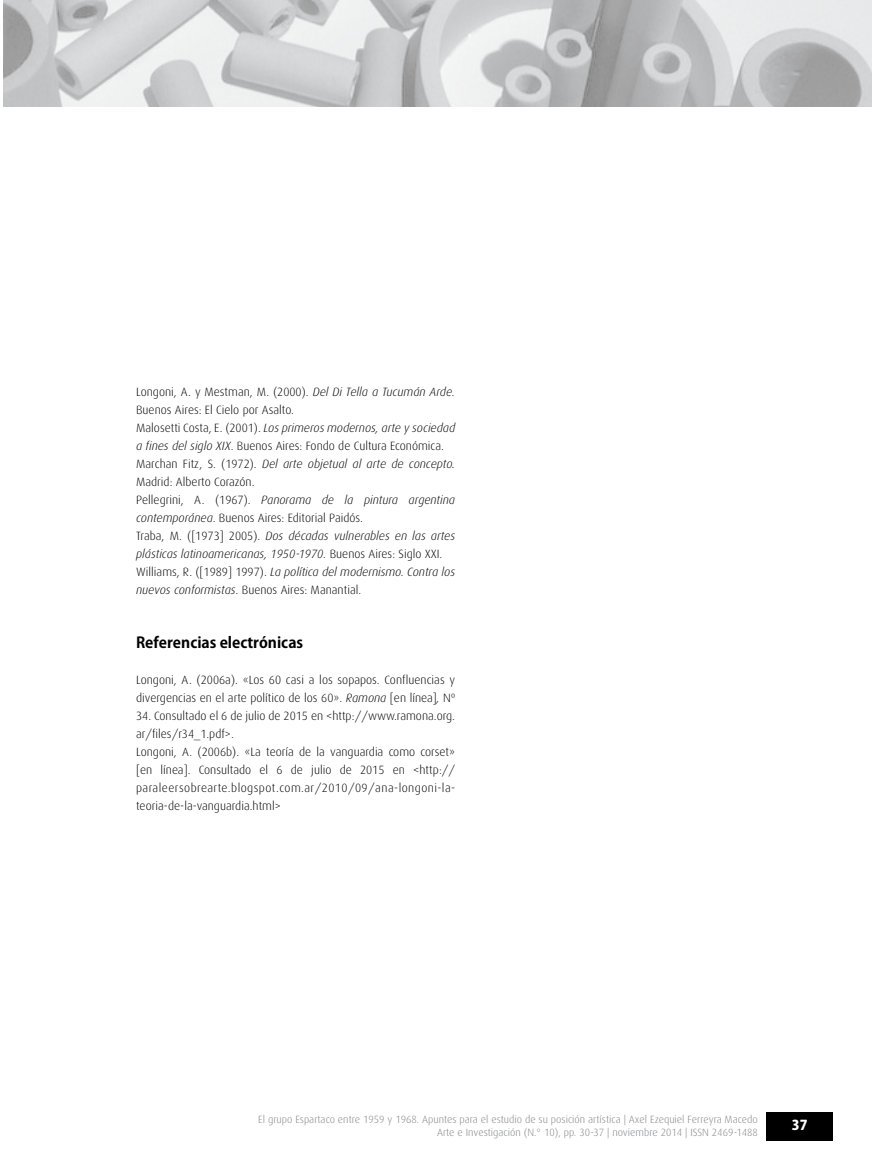
<style>
.page{position:relative;width:872px;height:1170px;background:#fff}
.page>*{position:absolute;margin:0;border:0;box-sizing:border-box;transform-origin:0 0}
.t1{font:700 15px "Koz Go Pro";color:#000}
.t2{font:800 13.5px "Koz Go Pro";color:#fff}
.t3{font:300 12px/18px "Dax";color:#000}
.t4{font:300 10.5px/13.5px "Dax";color:#808285;text-align:right}
.s1{font-style:italic}
</style>
<div class="page">
<div style="left:766px;top:1111px;width:67px;height:29px;background:#000"></div>
<img style="left:4px;top:0;width:868px;height:106px">
<p class="t3" style="left:136px;top:383px;width:320px">Longoni, A. y Mestman, M. (2000). <span class="s1">Del Di Tella a Tucumán Arde.<br></span>Buenos Aires: El Cielo por Asalto.<br>Malosetti Costa, E. (2001). <span class="s1">Los primeros modernos, arte y sociedad a fines del siglo XIX</span>. Buenos Aires: Fondo de Cultura Económica.<br>Marchan Fitz, S. (1972). <span class="s1">Del arte objetual al arte de concepto.<br></span>Madrid: Alberto Corazón.<br>Pellegrini, A. (1967). <span class="s1">Panorama de la pintura argentina contemporánea</span>. Buenos Aires: Editorial Paidós.<br>Traba, M. ([1973] 2005). <span class="s1">Dos décadas vulnerables en las artes plásticas latinoamericanas, 1950-1970.</span> Buenos Aires: Siglo XXI.<br>Williams, R. ([1989] 1997). <span class="s1">La política del modernismo. Contra los nuevos conformistas</span>. Buenos Aires: Manantial.</p>
<p class="t1" style="left:136px;top:633px;width:169px">Referencias electrónicas</p>
<p class="t3" style="left:136px;top:671px;width:320px">Longoni, A. (2006a). «Los 60 casi a los sopapos. Confluencias y divergencias en el arte político de los 60». <span class="s1">Ramona</span> [en línea]<span class="s1">,</span> Nº</p>
<p class="t3" style="left:136px;top:707px;width:321px">34. Consultado el 6 de julio de 2015 en &lt;http://www.ramona.org. ar/files/r34_1.pdf&gt;.<br>Longoni, A. (2006b). «La teoría de la vanguardia como corset» [en línea]. Consultado el 6 de julio de 2015 en &lt;http:// paraleersobrearte.blogspot.com.ar/2010/09/ana-longoni-la&shy;teoria-de-la-vanguardia.html&gt;</p>
<p class="t4" style="left:258px;top:1112px;width:501px">El grupo Espartaco entre 1959 y 1968. Apuntes para el estudio de su posición artística | Axel Ezequiel Ferreyra Macedo<br>Arte e Investigación (N.° 10), pp. 30-37 | noviembre 2014 | ISSN 2469-1488</p>
<p class="t2" style="left:792px;top:1116px;width:17px">37</p>
</div>
